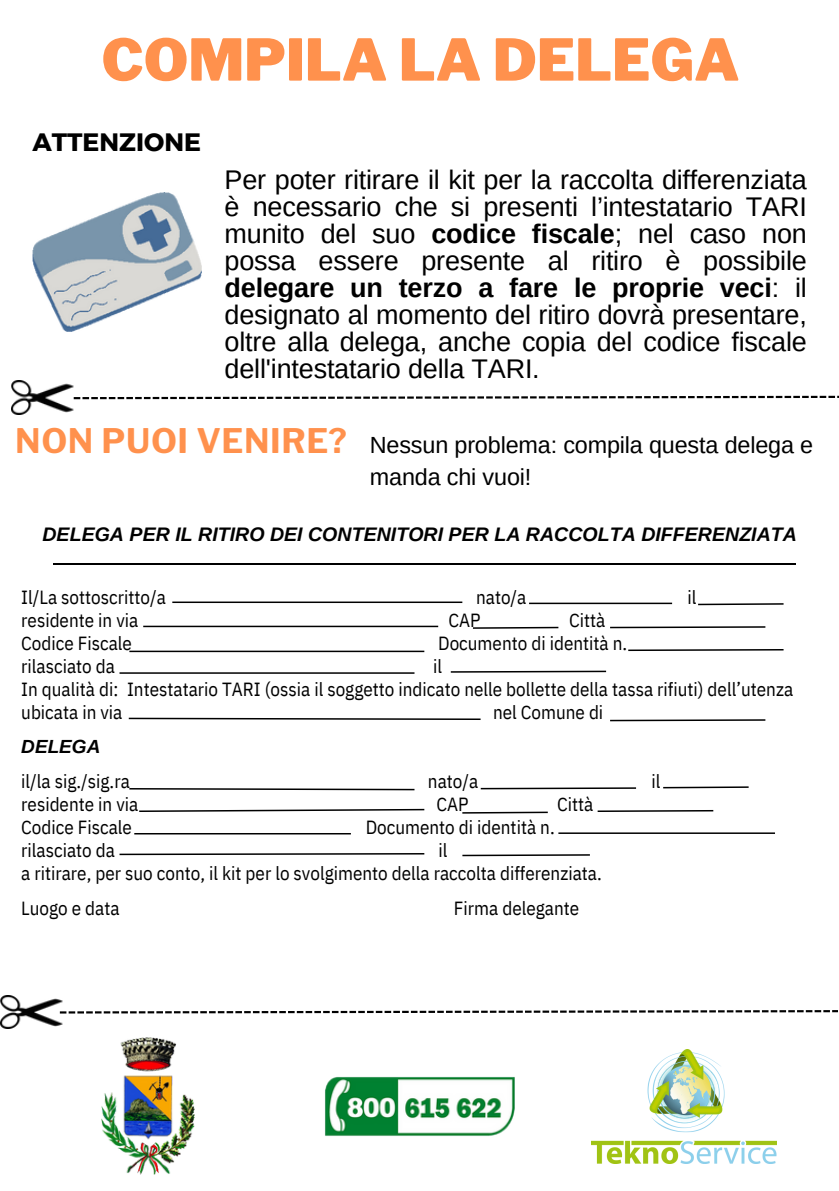
<style>
.page{position:relative;width:839px;height:1191px;background:#fff}
.page>*{position:absolute;margin:0;border:0;box-sizing:border-box;transform-origin:0 0}
.t1{font:900 57.2px "Libre Franklin";color:#ff914d}
.t2{font:700 33.6px "Libre Franklin";letter-spacing:.02em;color:#ff914d}
.t3{font:27px/27px "Arimo";letter-spacing:-.005em;color:#000;text-align:justify}
.t4{font:25px "Kief Montaser Bold";color:#000}
.t5{font:23.4px/31.8px "Arimo";letter-spacing:-.005em;color:#000}
.t6{font:italic 700 19.6px "Arimo";color:#000}
.t7{font:19px/35px "IBM Plex Sans Cond";color:#000}
.t8{font:italic 700 19px "Arimo";color:#000}
.s1{font-weight:700}
.s2{color:#fff}
</style>
<div class="page">
<img style="left:32px;top:192px;width:170px;height:140px">
<svg style="left:74px;top:396px;width:764px;height:3px"></svg>
<img style="left:11px;top:381px;width:63px;height:33px">
<svg style="left:62px;top:1010px;width:776px;height:4px"></svg>
<img style="left:0;top:995px;width:62px;height:34px">
<hr style="left:53px;top:563px;width:742px;height:1px;background:#000">
<hr style="left:172px;top:602px;width:290px;height:1px;background:#000">
<hr style="left:143px;top:626px;width:295px;height:1px;background:#000">
<hr style="left:129px;top:651px;width:295px;height:1px;background:#000">
<hr style="left:119px;top:672px;width:295px;height:2px;background:#000">
<hr style="left:529px;top:603px;width:143px;height:1px;background:#000">
<hr style="left:610px;top:626px;width:155px;height:2px;background:#000">
<hr style="left:698px;top:603px;width:85px;height:2px;background:#000">
<hr style="left:473px;top:627px;width:85px;height:2px;background:#000">
<hr style="left:628px;top:649px;width:155px;height:2px;background:#000">
<hr style="left:451px;top:671px;width:155px;height:2px;background:#000">
<svg style="left:128px;top:717px;width:353px;height:3px"></svg>
<svg style="left:129px;top:788px;width:286px;height:3px"></svg>
<svg style="left:139px;top:808px;width:286px;height:4px"></svg>
<hr style="left:134px;top:833px;width:217px;height:1px;background:#000">
<hr style="left:480px;top:787px;width:156px;height:2px;background:#000">
<hr style="left:663px;top:786px;width:85px;height:2px;background:#000">
<hr style="left:597px;top:810px;width:116px;height:2px;background:#000">
<hr style="left:462px;top:812px;width:85px;height:2px;background:#000">
<hr style="left:558px;top:832px;width:217px;height:2px;background:#000">
<svg style="left:119px;top:853px;width:306px;height:3px"></svg>
<hr style="left:462px;top:854px;width:128px;height:2px;background:#000">
<img style="left:325px;top:1076px;width:190px;height:60px">
<img style="left:591px;top:1050px;width:185px;height:114px">
<img style="left:102px;top:1038px;width:93px;height:136px">
<hr style="left:610px;top:719px;width:155px;height:2px;background:#000">
<p class="t1" style="left:102px;top:25px;width:639px">COMPILA LA DELEGA</p>
<h3 class="t4" style="left:32px;top:127px;width:170px">ATTENZIONE</h3>
<h4 class="t3" style="left:224px;top:166px;width:583px">Per poter ritirare il kit per la raccolta differenziata è necessario che si presenti l’intestatario TARI munito del suo <span class="s1">codice fiscale</span>; nel caso non possa essere presente al ritiro è possibile <span class="s1">delegare un terzo a fare le proprie veci</span>: il designato al momento del ritiro dovrà presentare, oltre alla delega, anche copia del codice fiscale dell'intestatario della TARI.</h4>
<p class="t2" style="left:15px;top:420px;width:333px">NON PUOI VENIRE?</p>
<p class="t5" style="left:370px;top:429px;width:445px">Nessun problema: compila questa delega e manda chi vuoi!</p>
<p class="t6" style="left:42px;top:523px;width:756px">DELEGA PER IL RITIRO DEI CONTENITORI PER LA RACCOLTA DIFFERENZIATA</p>
<h6 class="t7" style="left:21px;top:580px;width:146px">Il/La sottoscritto/a</h6>
<h6 class="t7" style="left:476px;top:580px;width:52px">nato/a</h6>
<h6 class="t7" style="left:687px;top:580px;width:11px">il</h6>
<p class="t7" style="left:21px;top:603px;width:118px">residente in via</p>
<p class="t7" style="left:448px;top:603px;width:34px">CAP</p>
<p class="t7" style="left:569px;top:603px;width:38px">Città</p>
<p class="t7" style="left:21px;top:626px;width:112px">Codice Fiscale</p>
<p class="t7" style="left:438px;top:626px;width:204px">Documento di identità n. <span class="s2">n</span></p>
<p class="t7" style="left:21px;top:649px;width:95px">rilasciato da</p>
<p class="t7" style="left:433px;top:649px;width:11px">il</p>
<p class="t7" style="left:21px;top:672px;width:773px">In qualità di: <span class="s2">.</span>Intestatario TARI (ossia il soggetto indicato nelle bollette della tassa rifiuti) dell’utenza</p>
<p class="t7" style="left:21px;top:695px;width:103px">ubicata in via</p>
<p class="t7" style="left:493px;top:695px;width:112px">nel Comune di</p>
<p class="t8" style="left:21px;top:736px;width:81px">DELEGA</p>
<p class="t7" style="left:21px;top:764px;width:110px">il/la sig./sig.ra</p>
<p class="t7" style="left:428px;top:764px;width:52px">nato/a</p>
<p class="t7" style="left:651px;top:764px;width:11px">il</p>
<p class="t7" style="left:21px;top:787px;width:118px">residente in via</p>
<p class="t7" style="left:436px;top:787px;width:34px">CAP</p>
<p class="t7" style="left:557px;top:787px;width:51px">Città <span class="s2">à</span></p>
<p class="t7" style="left:21px;top:810px;width:112px">Codice Fiscale</p>
<p class="t7" style="left:365px;top:810px;width:199px">Documento di identità n. <span class="s2">.</span></p>
<p class="t7" style="left:21px;top:833px;width:108px">rilasciato da <span class="s2">a</span></p>
<p class="t7" style="left:438px;top:833px;width:11px">il</p>
<p class="t7" style="left:21px;top:856px;width:582px">a ritirare, per suo conto, il kit per lo svolgimento della raccolta differenziata.<br>Luogo e data</p>
<p class="t7" style="left:454px;top:891px;width:127px">Firma delegante</p>
</div>
